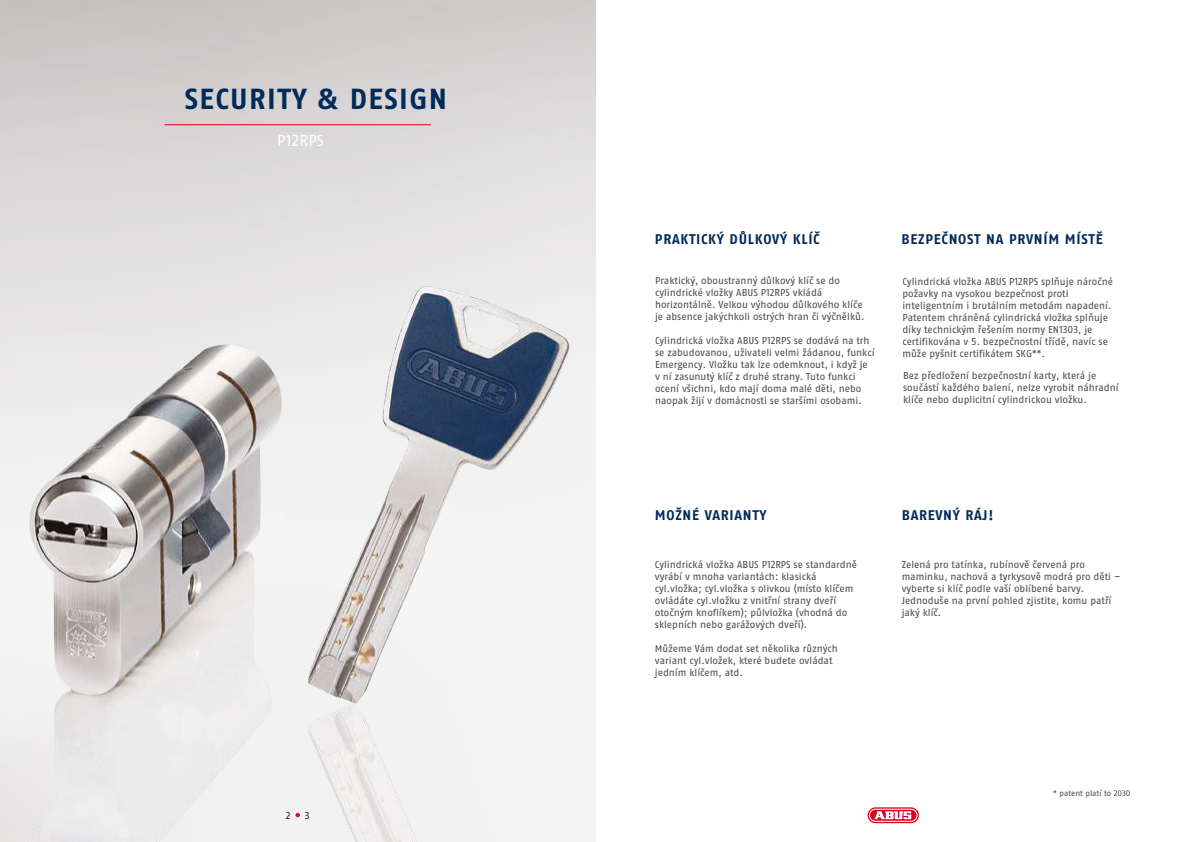
<style>
.page{position:relative;width:1191px;height:842px;background:#fff}
.page>*{position:absolute;margin:0;border:0;box-sizing:border-box;transform-origin:0 0}
.t1{font:700 29px "ABUS Fago Pro";letter-spacing:.05em;color:#002a58}
.t2{font:16px "ABUS Fago Pro";letter-spacing:.01em;color:#fff}
.t3{font:700 14px "ABUS Fago Pro";letter-spacing:.05em;color:#002a58}
.t4{font:10px/12px "ABUS Fago Pro";color:#494948}
.t5{font:10px "ABUS Fago Pro";color:#002a58}
.t6{font:8px "ABUS Fago Pro";letter-spacing:-.005em;color:#494948}
</style>
<div class="page">
<hr style="left:165px;top:124px;width:266px;height:1px;background:#db021d">
<img style="left:24px;top:286px;width:546px;height:556px">
<svg style="left:867px;top:807px;width:52px;height:16px"></svg>
<svg style="left:869px;top:809px;width:48px;height:13px"></svg>
<svg style="left:295px;top:813px;width:5px;height:4px"></svg>
<h1 class="t1" style="left:185px;top:81px;width:264px">SECURITY &amp; DESIGN</h1>
<h2 class="t2" style="left:277px;top:131px;width:48px">P12RPS</h2>
<p class="t5" style="left:286px;top:809px;width:6px">2</p>
<p class="t5" style="left:305px;top:809px;width:6px">3</p>
<h3 class="t3" style="left:655px;top:231px;width:166px">PRAKTICKÝ DŮLKOVÝ KLÍČ</h3>
<h3 class="t3" style="left:901px;top:231px;width:202px">BEZPEČNOST NA PRVNÍM MÍSTĚ</h3>
<p class="t4" style="left:902px;top:275px;width:212px">Cylindrická vložka ABUS P12RPS splňuje náročné požavky na vysokou bezpečnost proti inteligentním i brutálním metodám napadení.<br>Patentem chráněná cylindrická vložka splňuje díky technickým řešením normy EN1303, je certifikována v 5. bezpečnostní třídě, navíc se může pyšnit certifikátem SKG**.</p>
<p class="t4" style="left:903px;top:370px;width:217px">Bez předložení bezpečnostní karty, která je součástí každého balení, nelze vyrobit náhradní klíče nebo duplicitní cylindrickou vložku.</p>
<p class="t4" style="left:655px;top:274px;width:211px">Praktický, oboustranný důlkový klíč se do cylindrické vložky ABUS P12RPS vkládá horizontálně. Velkou výhodou důlkového klíče je absence jakýchkoli ostrých hran či výčnělků.</p>
<p class="t4" style="left:655px;top:334px;width:221px">Cylindrická vložka ABUS P12RPS se dodává na trh se zabudovanou, uživateli velmi žádanou, funkcí Emergency. Vložku tak lze odemknout, i když je v ní zasunutý klíč z druhé strany. Tuto funkci ocení všichni, kdo mají doma malé děti, nebo naopak žijí v domácnosti se staršími osobami.</p>
<h3 class="t3" style="left:655px;top:507px;width:113px">MOŽNÉ VARIANTY</h3>
<p class="t4" style="left:655px;top:559px;width:204px">Cylindrická vložka ABUS P12RPS se standardně vyrábí v mnoha variantách: klasická cyl.vložka; cyl.vložka s olivkou (místo klíčem ovládáte cyl.vložku z vnitřní strany dveří otočným knoflíkem); půlvložka (vhodná do sklepních nebo garážových dveří).</p>
<p class="t4" style="left:655px;top:643px;width:184px">Můžeme Vám dodat set několika různých variant cyl.vložek, které budete ovládat jedním klíčem, atd.</p>
<h3 class="t3" style="left:901px;top:507px;width:93px">BAREVNÝ RÁJ!</h3>
<p class="t4" style="left:901px;top:559px;width:220px">Zelená pro tatínka, rubínově červená pro maminku, nachová a tyrkysově modrá pro děti – vyberte si klíč podle vaší oblíbené barvy.<br>Jednoduše na první pohled zjistite, komu patří jaký klíč.</p>
<p class="t6" style="left:1053px;top:788px;width:79px">* patent platí to 2030</p>
</div>
